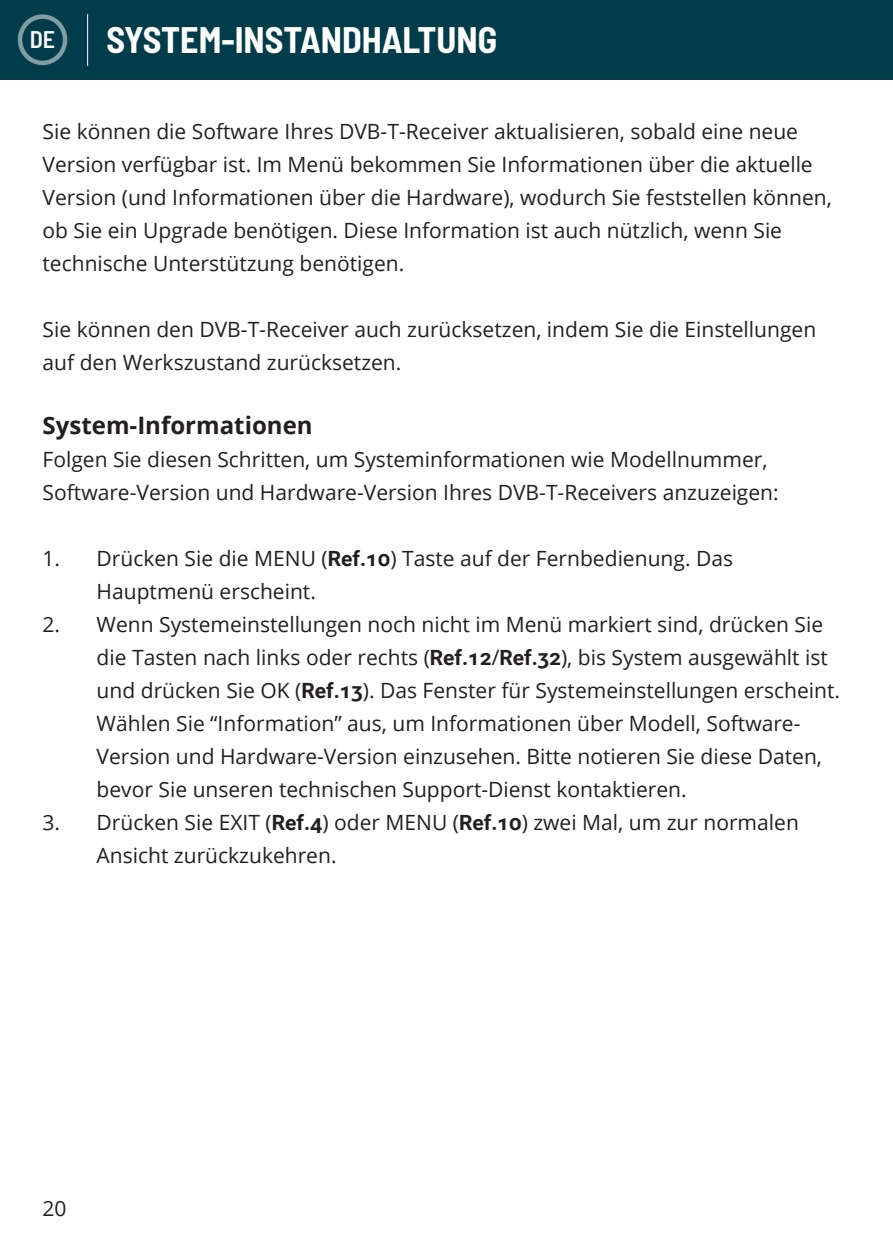
<style>
.page{position:relative;width:893px;height:1259px;background:#fff}
.page>*{position:absolute;margin:0;border:0;box-sizing:border-box;transform-origin:0 0}
.Page_Heading{font:700 semi-condensed 36px "Barlow";color:#fff}
.Paragraph_Header{font:700 24px "Open Sans";color:#231f20}
.t1{font:600 semi-condensed 24px "Barlow";color:#fff}
.Paragraph_Body{font:21px/33px "Open Sans";color:#231f20}
.s1{font-family:"Roboto";font-weight:700}
</style>
<div class="page">
<div style="left:0;top:0;width:892px;height:80px;background:#003c49"></div>
<hr style="left:87px;top:14px;width:1px;height:52px;background:#fff">
<div style="left:18px;top:14px;width:49px;height:51px;border:4px solid #fff;border-radius:50%"></div>
<p class="t1" style="left:30px;top:22px;width:27px">DE</p>
<p class="Page_Heading" style="left:106px;top:14px;width:392px">SYSTEM-INSTANDHALTUNG</p>
<p class="Paragraph_Body" style="left:43px;top:115px;width:790px">Sie können die Software Ihres DVB-T-Receiver aktualisieren, sobald eine neue Version verfügbar ist. Im Menü bekommen Sie Informationen über die aktuelle Version (und Informationen über die Hardware), wodurch Sie feststellen können, ob Sie ein Upgrade benötigen. Diese Information ist auch nützlich, wenn Sie technische Unterstützung benötigen.</p>
<p class="Paragraph_Body" style="left:43px;top:313px;width:774px">Sie können den DVB-T-Receiver auch zurücksetzen, indem Sie die Einstellungen auf den Werkszustand zurücksetzen.</p>
<p class="Paragraph_Header" style="left:43px;top:408px;width:271px">System-Informationen</p>
<p class="Paragraph_Body" style="left:43px;top:442px;width:737px">Folgen Sie diesen Schritten, um Systeminformationen wie Modellnummer,<br>Software-Version und Hardware-Version Ihres DVB-T-Receivers anzuzeigen:</p>
<p class="Paragraph_Body" style="left:97px;top:541px;width:637px;text-indent:-54px">1. Drücken Sie die MENU (<span class="s1">Ref.10</span>) Taste auf der Fernbedienung. Das<br>Hauptmenü erscheint.</p>
<p class="Paragraph_Body" style="left:97px;top:607px;width:744px;text-indent:-54px">2. Wenn Systemeinstellungen noch nicht im Menü markiert sind, drücken Sie die Tasten nach links oder rechts (<span class="s1">Ref.12</span>/<span class="s1">Ref.32</span>), bis System ausgewählt ist und drücken Sie OK (<span class="s1">Ref.13</span>). Das Fenster für Systemeinstellungen erscheint.<br>Wählen Sie “Information” aus, um Informationen über Modell, Software-Version und Hardware-Version einzusehen. Bitte notieren Sie diese Daten, bevor Sie unseren technischen Support-Dienst kontaktieren.</p>
<p class="Paragraph_Body" style="left:97px;top:805px;width:703px;text-indent:-54px">3. Drücken Sie EXIT (<span class="s1">Ref.4</span>) oder MENU (<span class="s1">Ref.10</span>) zwei Mal, um zur normalen<br>Ansicht zurückzukehren.</p>
<p class="Paragraph_Body" style="left:43px;top:1191px;width:26px">20</p>
</div>
